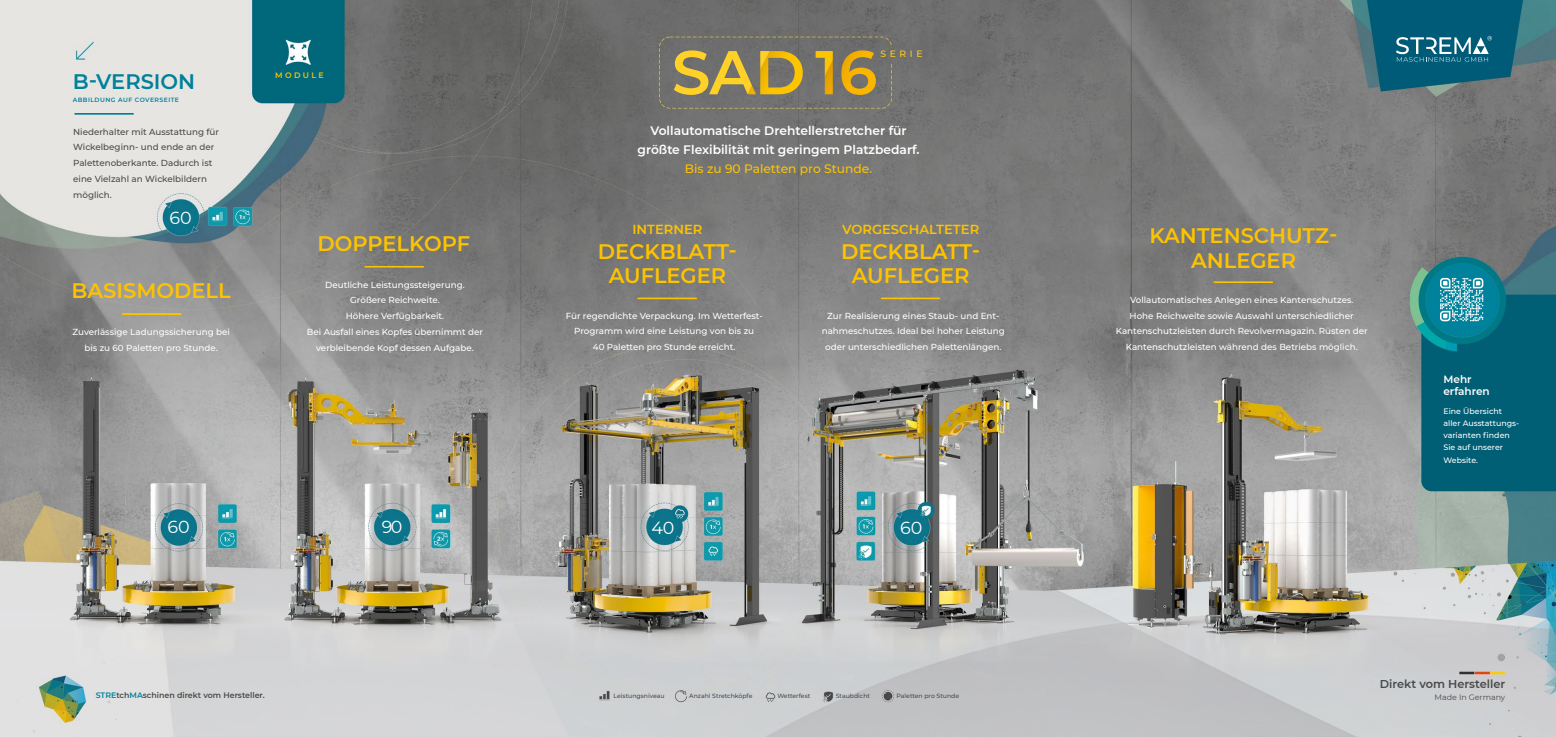
<style>
.page{position:relative;width:1556px;height:737px;background:#fff}
.page>*{position:absolute;margin:0;border:0;box-sizing:border-box;transform-origin:0 0}
.t1{font:600 21px/24.5px "Montserrat";color:#fdc300;text-align:center}
.t2{font:600 21px "Montserrat";color:#00819b}
.t3{font:17.5px "Montserrat";color:#fff}
.t4{font:600 13.12px "Montserrat";color:#fdc300}
.t5{font:600 12.25px/19.2px "Montserrat";color:#fff;text-align:center}
.t6{font:500 12.25px "Montserrat";color:#fdc300}
.t7{font:600 11.38px "Montserrat";color:#494948}
.t8{font:600 10.5px/12.2px "Montserrat";color:#fff}
.t9{font:500 9.19px "Montserrat";letter-spacing:.4em;color:#fecd1a}
.t10{font:500 8.75px/15.8px "Montserrat";color:#fff;text-align:center}
.t11{font:500 8.75px/15.8px "Montserrat";color:#494948}
.t12{font:500 7.88px/12.2px "Montserrat";color:#fff}
.t13{font:600 7.88px "Montserrat";color:#494948}
.t14{font:7.88px "Montserrat";color:#494948}
.t15{font:600 7.88px "Montserrat";letter-spacing:.3em;color:#fdc300}
.t16{font:500 6.12px "Montserrat";color:#494948}
.t17{font:600 6.12px "Montserrat";letter-spacing:.075em;color:#00819b}
.s1{color:#00819b}
</style>
<div class="page">
<img style="left:0;top:0;width:1555px;height:737px">
<div style="left:122px;top:313px;width:59px;height:2px;border:1px solid #fdc300"></div>
<div style="left:74px;top:113px;width:60px;height:2px;border:1px solid #00819b"></div>
<div style="left:364px;top:266px;width:60px;height:1px;border:1px solid #fdc300"></div>
<div style="left:637px;top:298px;width:60px;height:1px;border:1px solid #fdc300"></div>
<div style="left:880px;top:298px;width:60px;height:1px;border:1px solid #fdc300"></div>
<div style="left:1213px;top:281px;width:59px;height:2px;border:1px solid #fdc300"></div>
<img style="left:674px;top:50px;width:201px;height:45px">
<svg style="left:1439px;top:278px;width:44px;height:43px;background:#60b0c0"></svg>
<svg style="left:1395px;top:36px;width:96px;height:26px;background:#3e8399"></svg>
<h1 class="t2" style="left:73px;top:67px;width:124px">B-VERSION</h1>
<p class="t17" style="left:73px;top:95px;width:108px">ABBILDUNG AUF COVERSEITE</p>
<p class="t11" style="left:73px;top:123px;width:147px">Niederhalter mit Ausstattung für<br>Wickelbeginn- und ende an der<br>Palettenoberkante. Dadurch ist eine Vielzahl an Wickelbildern möglich.</p>
<h2 class="t3" style="left:169px;top:205px;width:24px">60</h2>
<h1 class="t1" style="left:72px;top:277px;width:161px">BASISMODELL</h1>
<p class="t10" style="left:72px;top:323px;width:159px">Zuverlässige Ladungssicherung bei bis zu 60 Paletten pro Stunde.</p>
<p class="t15" style="left:275px;top:70px;width:50px">MODULE</p>
<h1 class="t1" style="left:317px;top:230px;width:154px">DOPPELKOPF</h1>
<p class="t10" style="left:307px;top:276px;width:178px">Deutliche Leistungssteigerung.<br>Größere Reichweite.<br>Höhere Verfügbarkeit.<br>Bei Ausfall eines Kopfes übernimmt der verbleibende Kopf dessen Aufgabe.</p>
<p class="t9" style="left:880px;top:47px;width:44px">SERIE</p>
<h3 class="t5" style="left:637px;top:120px;width:283px">Vollautomatische Drehtellerstretcher für größte Flexibilität mit geringem Platzbedarf.</h3>
<h3 class="t6" style="left:685px;top:160px;width:189px">Bis zu 90 Paletten pro Stunde.</h3>
<h3 class="t4" style="left:632px;top:220px;width:72px">INTERNER</h3>
<h1 class="t1" style="left:598px;top:238px;width:141px">DECKBLATT-<br>AUFLEGER</h1>
<p class="t10" style="left:565px;top:307px;width:198px">Für regendichte Verpackung. Im Wetterfest-<br>Programm wird eine Leistung von bis zu<br>40 Paletten pro Stunde erreicht.</p>
<h3 class="t4" style="left:842px;top:220px;width:139px">VORGESCHALTETER</h3>
<h1 class="t1" style="left:841px;top:238px;width:141px">DECKBLATT-<br>AUFLEGER</h1>
<p class="t10" style="left:821px;top:307px;width:184px">Zur Realisierung eines Staub- und Ent&shy;nahmeschutzes. Ideal bei hoher Leistung oder unterschiedlichen Palettenlängen.</p>
<h2 class="t3" style="left:167px;top:515px;width:24px">60</h2>
<h2 class="t3" style="left:382px;top:514px;width:22px">90</h2>
<h2 class="t3" style="left:651px;top:515px;width:25px">40</h2>
<h2 class="t3" style="left:900px;top:515px;width:24px">60</h2>
<p class="t13" style="left:96px;top:689px;width:170px"><span class="s1">STRE</span>tch<span class="s1">MA</span>schinen direkt vom Hersteller.</p>
<p class="t16" style="left:613px;top:691px;width:52px">Leistungsniveau</p>
<p class="t16" style="left:689px;top:691px;width:65px">Anzahl Stretchköpfe</p>
<p class="t16" style="left:777px;top:691px;width:34px">Wetterfest</p>
<p class="t16" style="left:835px;top:691px;width:36px">Staubdicht</p>
<p class="t16" style="left:896px;top:691px;width:64px">Paletten pro Stunde</p>
<h1 class="t1" style="left:1149px;top:222px;width:189px">KANTENSCHUTZ-<br>ANLEGER</h1>
<p class="t10" style="left:1115px;top:291px;width:253px">Vollautomatisches Anlegen eines Kantenschutzes.<br>Hohe Reichweite sowie Auswahl unterschiedlicher Kantenschutzleisten durch Revolvermagazin. Rüsten der Kantenschutzleisten während des Betriebs möglich.</p>
<p class="t8" style="left:1443px;top:373px;width:48px">Mehr erfahren</p>
<p class="t12" style="left:1443px;top:404px;width:77px">Eine Übersicht aller Ausstattungs&shy;varianten finden<br>Sie auf unserer<br>Website.</p>
<h3 class="t7" style="left:1379px;top:676px;width:127px">Direkt vom Hersteller</h3>
<p class="t14" style="left:1434px;top:692px;width:72px">Made In Germany</p>
</div>
